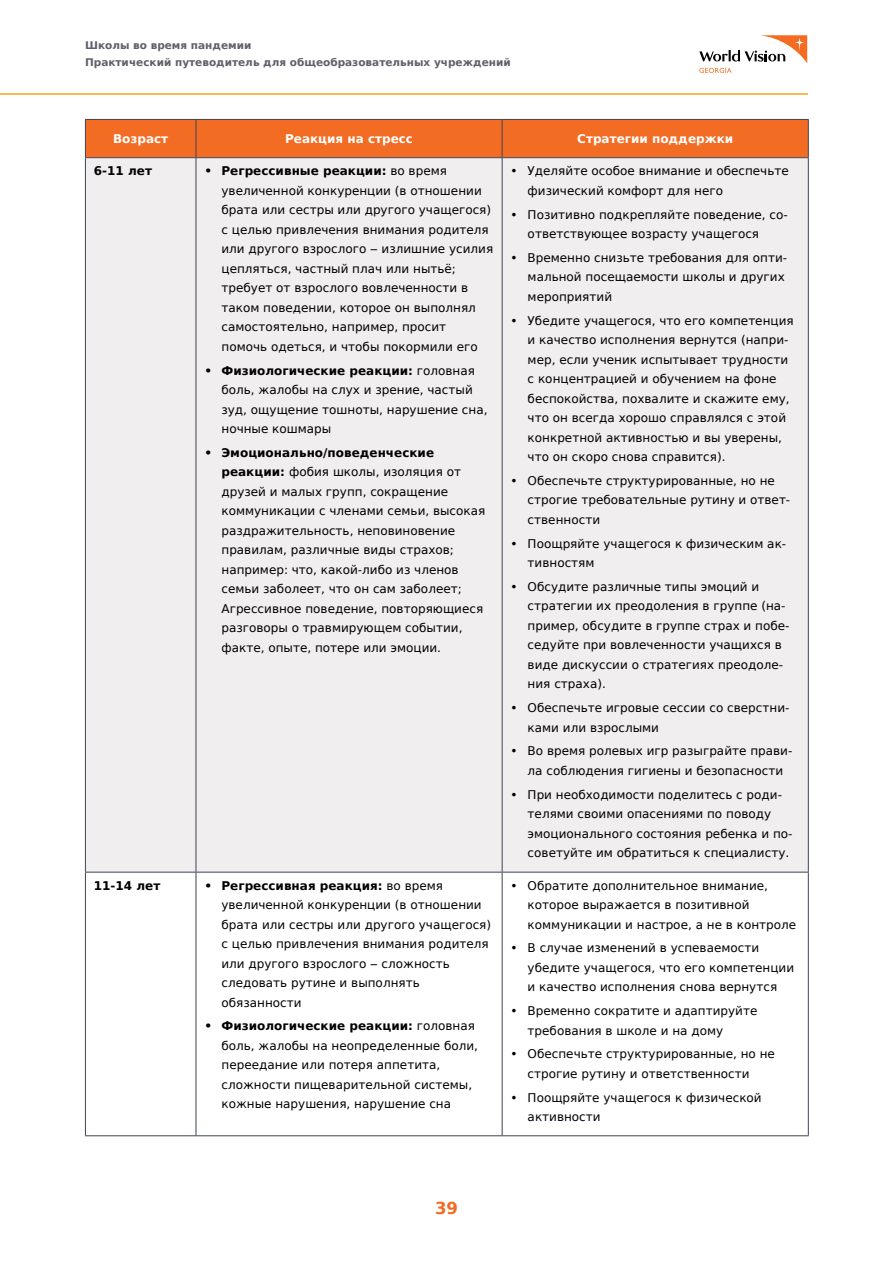
<style>
.page{position:relative;width:893px;height:1263px;background:#fff}
.page>*{position:absolute;margin:0;border:0;box-sizing:border-box;transform-origin:0 0}
.t1{font:700 16.5px "DejaVu Sans";color:#f36c24}
.t2{font:12px/19.5px "DejaVu Sans";color:#000}
.t3{font:700 12px "DejaVu Sans";color:#fff}
.t4{font:700 12px "DejaVu Sans";color:#000}
.t5{font:700 10.5px/16.5px "DejaVu Sans";color:#605f6b}
.s1{font-weight:700}
</style>
<div class="page">
<svg style="left:699px;top:35px;width:108px;height:38px"></svg>
<hr style="left:0;top:93px;width:808px;height:2px;background:#faa41a">
<div style="left:86px;top:120px;width:722px;height:37px;background:#f36c24"></div>
<div style="left:86px;top:158px;width:722px;height:714px;background:#f0eeef"></div>
<hr style="left:85px;top:119px;width:111px;height:1px;background:#3f4354">
<hr style="left:85px;top:120px;width:1px;height:37px;background:#3f4354">
<hr style="left:196px;top:119px;width:306px;height:1px;background:#3f4354">
<hr style="left:196px;top:120px;width:1px;height:37px;background:#3f4354">
<hr style="left:502px;top:119px;width:307px;height:1px;background:#3f4354">
<hr style="left:502px;top:120px;width:1px;height:37px;background:#3f4354">
<hr style="left:808px;top:120px;width:1px;height:37px;background:#3f4354">
<hr style="left:85px;top:157px;width:111px;height:1px;background:#3f4354">
<hr style="left:85px;top:158px;width:1px;height:714px;background:#3f4354">
<hr style="left:196px;top:157px;width:306px;height:1px;background:#3f4354">
<hr style="left:196px;top:158px;width:1px;height:714px;background:#3f4354">
<hr style="left:502px;top:157px;width:307px;height:1px;background:#3f4354">
<hr style="left:502px;top:158px;width:1px;height:714px;background:#3f4354">
<hr style="left:808px;top:158px;width:1px;height:714px;background:#3f4354">
<hr style="left:85px;top:872px;width:111px;height:1px;background:#3f4354">
<hr style="left:85px;top:872px;width:1px;height:263px;background:#3f4354">
<hr style="left:196px;top:872px;width:306px;height:1px;background:#3f4354">
<hr style="left:196px;top:872px;width:1px;height:263px;background:#3f4354">
<hr style="left:502px;top:872px;width:307px;height:1px;background:#3f4354">
<hr style="left:502px;top:872px;width:1px;height:263px;background:#3f4354">
<hr style="left:808px;top:872px;width:1px;height:263px;background:#3f4354">
<hr style="left:85px;top:1135px;width:111px;height:1px;background:#3f4354">
<hr style="left:196px;top:1135px;width:306px;height:1px;background:#3f4354">
<hr style="left:502px;top:1135px;width:307px;height:1px;background:#3f4354">
<p class="t5" style="left:85px;top:37px;width:427px">Школы во время пандемии<br>Практический путеводитель для общеобразовательных учреждений</p>
<p class="t3" style="left:113px;top:129px;width:57px">Возраст</p>
<p class="t3" style="left:285px;top:129px;width:129px">Реакция на стресс</p>
<p class="t3" style="left:577px;top:129px;width:157px">Стратегии поддержки</p>
<p class="t4" style="left:94px;top:161px;width:60px">6-11 лет</p>
<p class="t2" style="left:221px;top:161px;width:273px;text-indent:-17px"><span class="s1">• Регрессивные реакции:</span> во время увеличенной конкуренции (в отношении брата или сестры или другого учащегося) с целью привлечения внимания родителя или другого взрослого ‒ излишние усилия цепляться, частный плач или нытьё; требует от взрослого вовлеченности в таком поведении, которое он выполнял самостоятельно, например, просит помочь одеться, и чтобы покормили его</p>
<p class="t2" style="left:221px;top:360px;width:268px;text-indent:-17px"><span class="s1">• Физиологические реакции:</span> головная боль, жалобы на слух и зрение, частый зуд, ощущение тошноты, нарушение сна, ночные кошмары</p>
<p class="t2" style="left:221px;top:443px;width:265px;text-indent:-17px"><span class="s1">• Эмоционально/поведенческие реакции:</span> фобия школы, изоляция от друзей и малых групп, сокращение коммуникации с членами семьи, высокая раздражительность, неповиновение правилам, различные виды страхов; например: что, какой-либо из членов семьи заболеет, что он сам заболеет; Агрессивное поведение, повторяющиеся разговоры о травмирующем событии, факте, опыте, потере или эмоции.</p>
<p class="t2" style="left:528px;top:161px;width:263px;text-indent:-17px">• Уделяйте особое внимание и обеспечьте физический комфорт для него</p>
<p class="t2" style="left:528px;top:204px;width:262px;text-indent:-17px">• Позитивно подкрепляйте поведение, со&shy;ответствующее возрасту учащегося</p>
<p class="t2" style="left:528px;top:248px;width:261px;text-indent:-17px">• Временно снизьте требования для опти&shy;мальной посещаемости школы и других мероприятий</p>
<p class="t2" style="left:528px;top:310px;width:268px;text-indent:-17px">• Убедите учащегося, что его компетенция и качество исполнения вернутся (напри&shy;мер, если ученик испытывает трудности с концентрацией и обучением на фоне беспокойства, похвалите и скажите ему, что он всегда хорошо справлялся с этой конкретной активностью и вы уверены, что он скоро снова справится).</p>
<p class="t2" style="left:528px;top:471px;width:264px;text-indent:-17px">• Обеспечьте структурированные, но не строгие требовательные рутину и ответ&shy;ственности</p>
<p class="t2" style="left:528px;top:533px;width:260px;text-indent:-17px">• Поощряйте учащегося к физическим ак&shy;тивностям</p>
<p class="t2" style="left:528px;top:577px;width:263px;text-indent:-17px">• Обсудите различные типы эмоций и стратегии их преодоления в группе (на&shy;пример, обсудите в группе страх и побе&shy;седуйте при вовлеченности учащихся в виде дискуссии о стратегиях преодоле&shy;ния страха).</p>
<p class="t2" style="left:528px;top:698px;width:263px;text-indent:-17px">• Обеспечьте игровые сессии со сверстни&shy;ками или взрослыми</p>
<p class="t2" style="left:528px;top:741px;width:266px;text-indent:-17px">• Во время ролевых игр разыграйте прави&shy;ла соблюдения гигиены и безопасности</p>
<p class="t2" style="left:528px;top:784px;width:266px;text-indent:-17px">• При необходимости поделитесь с роди&shy;телями своими опасениями по поводу эмоционального состояния ребенка и по&shy;советуйте им обратиться к специалисту.</p>
<p class="t4" style="left:94px;top:876px;width:68px">11-14 лет</p>
<p class="t2" style="left:221px;top:875px;width:271px;text-indent:-17px"><span class="s1">• Регрессивная реакция:</span> во время увеличенной конкуренции (в отношении брата или сестры или другого учащегося) с целью привлечения внимания родителя или другого взрослого ‒ сложность следовать рутине и выполнять обязанности</p>
<p class="t2" style="left:221px;top:1016px;width:258px;text-indent:-17px"><span class="s1">• Физиологические реакции:</span> головная боль, жалобы на неопределенные боли, переедание или потеря аппетита, сложности пищеварительной системы, кожные нарушения, нарушение сна</p>
<p class="t2" style="left:528px;top:875px;width:270px;text-indent:-17px">• Обратите дополнительное внимание, которое выражается в позитивной коммуникации и настрое, а не в контроле</p>
<p class="t2" style="left:528px;top:938px;width:268px;text-indent:-17px">• В случае изменений в успеваемости убедите учащегося, что его компетенции и качество исполнения снова вернутся</p>
<p class="t2" style="left:528px;top:1001px;width:231px;text-indent:-17px">• Временно сократите и адаптируйте требования в школе и на дому</p>
<p class="t2" style="left:528px;top:1044px;width:249px;text-indent:-17px">• Обеспечьте структурированные, но не строгие рутину и ответственности</p>
<p class="t2" style="left:528px;top:1087px;width:236px;text-indent:-17px">• Поощряйте учащегося к физической активности</p>
<h1 class="t1" style="left:435px;top:1194px;width:24px">39</h1>
</div>
